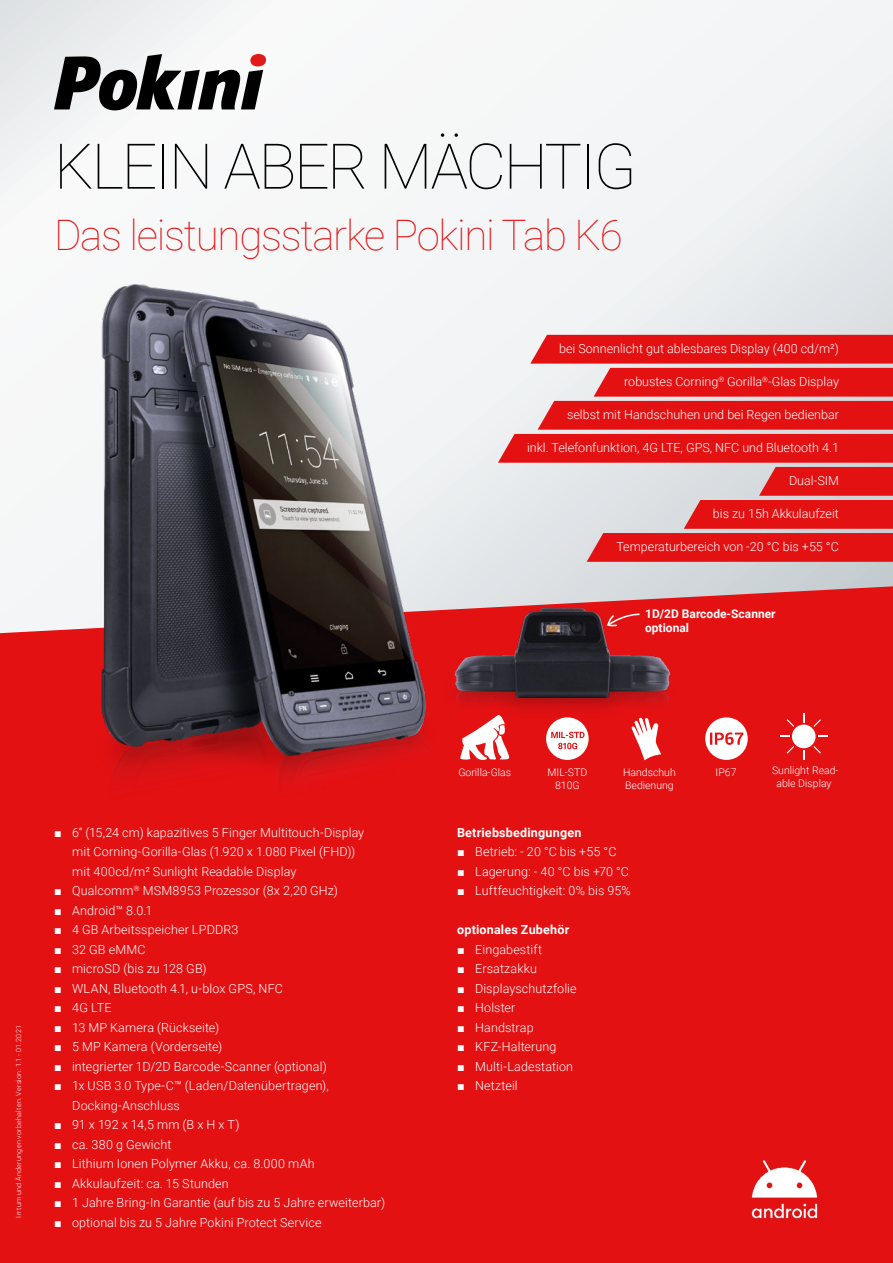
<style>
.page{position:relative;width:893px;height:1263px;background:#fff}
.page>*{position:absolute;margin:0;border:0;box-sizing:border-box;transform-origin:0 0}
.t1{font:100 63px "Roboto";letter-spacing:-.04em;color:#000}
.t2{font:100 42px "Roboto";letter-spacing:-.03em;color:#e41113}
.t3{font:300 12.6px/19.5px "Roboto";letter-spacing:.005em;color:#fff}
.t4{font:700 12.6px "Roboto";letter-spacing:.015em;color:#fff}
.t5{font:700 12px/14.4px "Roboto";color:#fff}
.t6{font:300 10.5px/12.6px "Roboto";color:#fff;text-align:center}
.t7{font:300 7.05px "Roboto";letter-spacing:.04em;color:#fff}
.s1{font-family:"Arial";font-weight:400}
</style>
<div class="page">
<svg style="left:0;top:0;width:893px;height:586px"></svg>
<div style="left:0;top:586px;width:893px;height:677px;background:#e41113"></div>
<div style="left:250px;top:54px;width:16px;height:12px;background:#e31818;border-radius:50%"></div>
<svg style="left:54px;top:54px;width:209px;height:56px"></svg>
<img style="left:97px;top:284px;width:339px;height:516px">
<svg style="left:498px;top:335px;width:395px;height:227px;background:#e35c5f"></svg>
<img style="left:742px;top:1150px;width:84px;height:77px">
<img style="left:442px;top:609px;width:234px;height:110px">
<svg style="left:606px;top:613px;width:35px;height:14px"></svg>
<div style="left:546px;top:717px;width:43px;height:43px;background:#fff;border-radius:50%"></div>
<svg style="left:551px;top:732px;width:33px;height:17px"></svg>
<svg style="left:631px;top:718px;width:30px;height:42px"></svg>
<div style="left:792px;top:725px;width:24px;height:23px;background:#fff;border-radius:50%"></div>
<svg style="left:813px;top:719px;width:8px;height:8px"></svg>
<svg style="left:787px;top:746px;width:7px;height:7px"></svg>
<svg style="left:813px;top:746px;width:8px;height:8px"></svg>
<svg style="left:787px;top:719px;width:7px;height:8px"></svg>
<svg style="left:460px;top:715px;width:49px;height:45px"></svg>
<svg style="left:705px;top:717px;width:43px;height:43px"></svg>
<h1 class="t1" style="left:54px;top:122px;width:584px">KLEIN ABER MÄCHTIG</h1>
<h2 class="t2" style="left:54px;top:206px;width:570px">Das leistungsstarke Pokini Tab K6</h2>
<p class="t3" style="left:559px;top:338px;width:281px">bei Sonnenlicht gut ablesbares Display (400 cd/m²)</p>
<p class="t3" style="left:624px;top:371px;width:216px">robustes Corning<sup>®</sup> Gorilla<sup>®</sup>-Glas Display</p>
<p class="t3" style="left:567px;top:404px;width:273px">selbst mit Handschuhen und bei Regen bedienbar</p>
<p class="t3" style="left:527px;top:437px;width:313px">inkl. Telefonfunktion, 4G LTE, GPS, NFC und Bluetooth 4.1</p>
<p class="t3" style="left:789px;top:470px;width:51px">Dual-SIM</p>
<p class="t3" style="left:713px;top:503px;width:127px">bis zu 15h Akkulaufzeit</p>
<p class="t3" style="left:616px;top:536px;width:224px">Temperaturbereich von -20 °C bis +55 °C</p>
<p class="t5" style="left:645px;top:606px;width:132px">1D/2D Barcode-Scanner optional</p>
<p class="t7" style="left:14px;top:1217px;width:194px;rotate:-90deg">Irrtum und Änderungen vorbehalten. Version: 1.1 - 01.2021</p>
<p class="t3" style="left:72px;top:822px;width:293px;text-indent:-18px"><span class="s1">■</span> 6” (15,24 cm) kapazitives 5 Finger Multitouch-Display mit Corning-Gorilla-Glas (1.920 x 1.080 Pixel (FHD)) mit 400cd/m² Sunlight Readable Display</p>
<p class="t3" style="left:54px;top:880px;width:285px"><span class="s1">■</span> Qualcomm<sup>®</sup> MSM8953 Prozessor (8x 2,20 GHz)</p>
<p class="t3" style="left:54px;top:900px;width:100px"><span class="s1">■</span> Android™ 8.0.1</p>
<p class="t3" style="left:54px;top:919px;width:186px"><span class="s1">■</span> 4 GB Arbeitsspeicher LPDDR3</p>
<p class="t3" style="left:54px;top:939px;width:93px"><span class="s1">■</span> 32 GB eMMC</p>
<p class="t3" style="left:54px;top:958px;width:154px"><span class="s1">■</span> microSD (bis zu 128 GB)</p>
<p class="t3" style="left:54px;top:978px;width:230px"><span class="s1">■</span> WLAN, Bluetooth 4.1, u-blox GPS, NFC</p>
<p class="t3" style="left:54px;top:997px;width:59px"><span class="s1">■</span> 4G LTE</p>
<p class="t3" style="left:54px;top:1017px;width:167px"><span class="s1">■</span> 13 MP Kamera (Rückseite)</p>
<p class="t3" style="left:54px;top:1036px;width:170px"><span class="s1">■</span> 5 MP Kamera (Vorderseite)</p>
<p class="t3" style="left:54px;top:1056px;width:274px"><span class="s1">■</span> integrierter 1D/2D Barcode-Scanner (optional)</p>
<p class="t3" style="left:72px;top:1075px;width:258px;text-indent:-18px"><span class="s1">■</span> 1x USB 3.0 Type-C™ (Laden/Datenübertragen),<br>Docking-Anschluss</p>
<p class="t3" style="left:54px;top:1114px;width:187px"><span class="s1">■</span> 91 x 192 x 14,5 mm (B x H x T)</p>
<p class="t3" style="left:54px;top:1134px;width:119px"><span class="s1">■</span> ca. 380 g Gewicht</p>
<p class="t3" style="left:54px;top:1153px;width:262px"><span class="s1">■</span> Lithium Ionen Polymer Akku, ca. 8.000 mAh</p>
<p class="t3" style="left:54px;top:1173px;width:176px"><span class="s1">■</span> Akkulaufzeit: ca. 15 Stunden</p>
<p class="t3" style="left:54px;top:1192px;width:333px"><span class="s1">■</span> 1 Jahre Bring-In Garantie (auf bis zu 5 Jahre erweiterbar)</p>
<p class="t3" style="left:54px;top:1212px;width:269px"><span class="s1">■</span> optional bis zu 5 Jahre Pokini Protect Service</p>
<p class="t6" style="left:458px;top:766px;width:54px">Gorilla-Glas</p>
<p class="t6" style="left:716px;top:766px;width:22px">IP67</p>
<p class="t6" style="left:623px;top:766px;width:54px;text-align:left">Handschuh<br>Bedienung</p>
<p class="t6" style="left:547px;top:766px;width:41px">MIL-STD<br>810G</p>
<p class="t6" style="left:772px;top:764px;width:68px">Sunlight Read&shy;able Display</p>
<p class="t4" style="left:457px;top:823px;width:126px">Betriebsbedingungen</p>
<p class="t3" style="left:457px;top:841px;width:161px"><span class="s1">■</span> Betrieb: - 20 °C bis +55 °C</p>
<p class="t3" style="left:457px;top:861px;width:173px"><span class="s1">■</span> Lagerung: - 40 °C bis +70 °C</p>
<p class="t3" style="left:457px;top:880px;width:175px"><span class="s1">■</span> Luftfeuchtigkeit: 0% bis 95%</p>
<p class="t4" style="left:457px;top:921px;width:114px">optionales Zubehör</p>
<p class="t3" style="left:457px;top:939px;width:86px"><span class="s1">■</span> Eingabestift</p>
<p class="t3" style="left:457px;top:958px;width:81px"><span class="s1">■</span> Ersatzakku</p>
<p class="t3" style="left:457px;top:978px;width:121px"><span class="s1">■</span> Displayschutzfolie</p>
<p class="t3" style="left:457px;top:997px;width:60px"><span class="s1">■</span> Holster</p>
<p class="t3" style="left:457px;top:1017px;width:78px"><span class="s1">■</span> Handstrap</p>
<p class="t3" style="left:457px;top:1036px;width:101px"><span class="s1">■</span> KFZ-Halterung</p>
<p class="t3" style="left:457px;top:1056px;width:117px"><span class="s1">■</span> Multi-Ladestation</p>
<p class="t3" style="left:457px;top:1075px;width:62px"><span class="s1">■</span> Netzteil</p>
</div>
